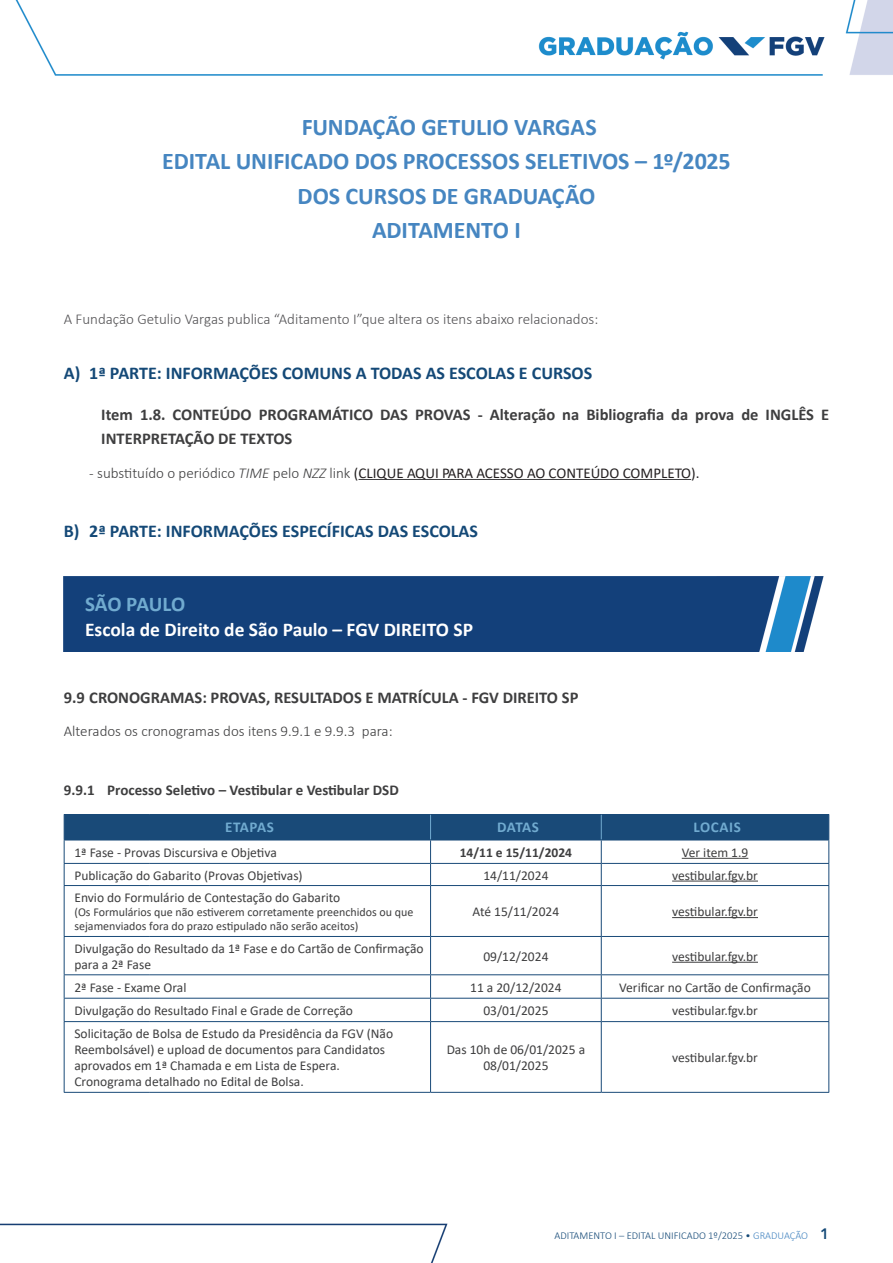
<style>
.page{position:relative;width:893px;height:1263px;background:#fff}
.page>*{position:absolute;margin:0;border:0;box-sizing:border-box;transform-origin:0 0}
.t1{font:700 24px/34.5px "Calibri";letter-spacing:-.005em;color:#4686c1;text-align:center}
.t2{font:700 21px "Calibri";letter-spacing:-.01em;color:#71abd0}
.t3{font:700 19.5px "Calibri";color:#fff}
.t4{font:700 18px "Calibri";color:#144977}
.t5{font:700 16.5px/24px "Calibri";color:#3e3e3f}
.t6{font:15px "Calibri";color:#231f20}
.t7{font:300 15px "Calibri";color:#545355}
.t8{font:300 15px "Calibri";color:#3e3e3f}
.t9{font:700 15px "Calibri";color:#3e3e3f}
.t10{font:700 15px "Calibri";letter-spacing:.04em;color:#71abd0}
.t11{font:13.5px/16.2px "Calibri";color:#3e3e3f}
.t12{font:700 13.5px "Calibri";color:#3e3e3f}
.t13{font:12px/14.4px "Calibri";color:#3e3e3f}
.t14{font:300 10.5px "Calibri";color:#144977}
.s1{font-weight:300;color:#3e3e3f}
.s2{font-weight:300;font-style:italic;color:#3e3e3f}
.s3{color:#4686c1}
.s4{font-family:"Avenir Next LT Pro";font-weight:600;font-size:15px}
</style>
<div class="page">
<img style="left:0;top:0;width:893px;height:1263px">
<img style="left:64px;top:576px;width:760px;height:75px">
<hr style="left:358px;top:479px;width:333px;height:1px;background:#414042">
<hr style="left:64px;top:885px;width:86px;height:1px;background:#194a78">
<hr style="left:150px;top:885px;width:281px;height:1px;background:#194a78">
<hr style="left:430px;top:886px;width:1px;height:50px;background:#194a78">
<hr style="left:430px;top:937px;width:1px;height:37px;background:#194a78">
<svg style="left:430px;top:975px;width:1px;height:46px"></svg>
<hr style="left:430px;top:1022px;width:1px;height:70px;background:#194a78">
<hr style="left:431px;top:885px;width:170px;height:1px;background:#194a78">
<hr style="left:601px;top:885px;width:228px;height:1px;background:#194a78">
<hr style="left:601px;top:886px;width:1px;height:50px;background:#194a78">
<hr style="left:601px;top:937px;width:1px;height:37px;background:#194a78">
<svg style="left:601px;top:975px;width:1px;height:46px"></svg>
<hr style="left:601px;top:1022px;width:1px;height:70px;background:#194a78">
<hr style="left:64px;top:936px;width:86px;height:1px;background:#194a78">
<hr style="left:150px;top:936px;width:281px;height:1px;background:#194a78">
<hr style="left:431px;top:936px;width:170px;height:1px;background:#194a78">
<hr style="left:601px;top:936px;width:228px;height:1px;background:#194a78">
<hr style="left:64px;top:974px;width:86px;height:1px;background:#194a78">
<hr style="left:150px;top:974px;width:281px;height:1px;background:#194a78">
<hr style="left:431px;top:974px;width:170px;height:1px;background:#194a78">
<hr style="left:601px;top:974px;width:228px;height:1px;background:#194a78">
<hr style="left:64px;top:998px;width:86px;height:1px;background:#194a78">
<hr style="left:150px;top:998px;width:281px;height:1px;background:#194a78">
<hr style="left:431px;top:998px;width:170px;height:1px;background:#194a78">
<hr style="left:601px;top:998px;width:228px;height:1px;background:#194a78">
<hr style="left:64px;top:1021px;width:86px;height:1px;background:#194a78">
<hr style="left:150px;top:1021px;width:281px;height:1px;background:#194a78">
<hr style="left:431px;top:1021px;width:170px;height:1px;background:#194a78">
<hr style="left:601px;top:1021px;width:228px;height:1px;background:#194a78">
<hr style="left:64px;top:1092px;width:86px;height:1px;background:#194a78">
<hr style="left:150px;top:1092px;width:281px;height:1px;background:#194a78">
<hr style="left:431px;top:1092px;width:170px;height:1px;background:#194a78">
<hr style="left:601px;top:1092px;width:228px;height:1px;background:#194a78">
<svg style="left:64px;top:814px;width:765px;height:71px"></svg>
<hr style="left:64px;top:886px;width:1px;height:50px;background:#194a78">
<hr style="left:828px;top:886px;width:1px;height:50px;background:#194a78">
<hr style="left:64px;top:937px;width:1px;height:37px;background:#194a78">
<hr style="left:828px;top:937px;width:1px;height:37px;background:#194a78">
<svg style="left:64px;top:975px;width:1px;height:46px"></svg>
<svg style="left:828px;top:975px;width:1px;height:46px"></svg>
<hr style="left:64px;top:1022px;width:1px;height:70px;background:#194a78">
<hr style="left:828px;top:1022px;width:1px;height:70px;background:#194a78">
<hr style="left:682px;top:858px;width:66px;height:1px;background:#3e3e3f">
<hr style="left:672px;top:881px;width:86px;height:1px;background:#3e3e3f">
<hr style="left:672px;top:917px;width:86px;height:1px;background:#3e3e3f">
<hr style="left:672px;top:962px;width:86px;height:1px;background:#3e3e3f">
<h1 class="t1" style="left:162px;top:109px;width:570px">FUNDAÇÃO GETULIO VARGAS<br>EDITAL UNIFICADO DOS PROCESSOS SELETIVOS – 1º/2025<br>DOS CURSOS DE GRADUAÇÃO<br>ADITAMENTO I</h1>
<p class="t7" style="left:64px;top:309px;width:536px">A Fundação Getulio Vargas publica “Aditamento I”que altera os itens abaixo relacionados:</p>
<h3 class="t4" style="left:64px;top:360px;width:530px">A) 1ª PARTE: INFORMAÇÕES COMUNS A TODAS AS ESCOLAS E CURSOS</h3>
<p class="t5" style="left:101px;top:402px;width:729px">Item 1.8. CONTEÚDO PROGRAMÁTICO DAS PROVAS - Alteração na Bibliografia da prova de INGLÊS E<br>INTERPRETAÇÃO DE TEXTOS</p>
<p class="t6" style="left:89px;top:462px;width:612px"><span class="s1">- substituído o periódico</span> <span class="s2">TIME</span> <span class="s1">pelo</span> <span class="s2">NZZ</span> <span class="s1">link</span> (CLIQUE AQUI PARA ACESSO AO CONTEÚDO COMPLETO).</p>
<h3 class="t4" style="left:64px;top:519px;width:416px">B) 2ª PARTE: INFORMAÇÕES ESPECÍFICAS DAS ESCOLAS</h3>
<h2 class="t2" style="left:85px;top:589px;width:102px">SÃO PAULO</h2>
<h3 class="t3" style="left:85px;top:616px;width:390px">Escola de Direito de São Paulo – FGV DIREITO SP</h3>
<p class="t5" style="left:64px;top:685px;width:516px">9.9 CRONOGRAMAS: PROVAS, RESULTADOS E MATRÍCULA - FGV DIREITO SP</p>
<p class="t8" style="left:64px;top:722px;width:330px">Alterados os cronogramas dos itens 9.9.1 e 9.9.3 para:</p>
<p class="t9" style="left:64px;top:780px;width:337px">9.9.1 Processo Seletivo – Vestibular e Vestibular DSD</p>
<p class="t10" style="left:225px;top:816px;width:50px">ETAPAS</p>
<p class="t10" style="left:497px;top:816px;width:43px">DATAS</p>
<p class="t10" style="left:693px;top:816px;width:49px">LOCAIS</p>
<p class="t11" style="left:74px;top:844px;width:204px">1ª Fase - Provas Discursiva e Objetiva</p>
<p class="t12" style="left:460px;top:843px;width:114px">14/11 e 15/11/2024</p>
<p class="t11" style="left:682px;top:844px;width:68px">Ver item 1.9</p>
<p class="t11" style="left:74px;top:867px;width:230px">Publicação do Gabarito (Provas Objetivas)</p>
<p class="t11" style="left:483px;top:867px;width:67px">14/11/2024</p>
<p class="t11" style="left:672px;top:867px;width:87px">vestibular.fgv.br</p>
<p class="t11" style="left:74px;top:889px;width:267px">Envio do Formulário de Contestação do Gabarito</p>
<p class="t13" style="left:74px;top:904px;width:341px">(Os Formulários que não estiverem corretamente preenchidos ou que sejamenviados fora do prazo estipulado não serão aceitos)</p>
<p class="t11" style="left:472px;top:903px;width:88px">Até 15/11/2024</p>
<p class="t11" style="left:672px;top:903px;width:87px">vestibular.fgv.br</p>
<p class="t11" style="left:74px;top:940px;width:351px">Divulgação do Resultado da 1ª Fase e do Cartão de Confirmação para a 2ª Fase</p>
<p class="t11" style="left:483px;top:948px;width:67px">09/12/2024</p>
<p class="t11" style="left:672px;top:948px;width:87px">vestibular.fgv.br</p>
<p class="t11" style="left:74px;top:979px;width:114px">2ª Fase - Exame Oral</p>
<p class="t11" style="left:470px;top:979px;width:93px">11 a 20/12/2024</p>
<p class="t11" style="left:619px;top:979px;width:193px">Verificar no Cartão de Confirmação</p>
<p class="t11" style="left:74px;top:1002px;width:280px">Divulgação do Resultado Final e Grade de Correção</p>
<p class="t11" style="left:483px;top:1002px;width:67px">03/01/2025</p>
<p class="t11" style="left:672px;top:1002px;width:87px">vestibular.fgv.br</p>
<p class="t11" style="left:74px;top:1025px;width:320px">Solicitação de Bolsa de Estudo da Presidência da FGV (Não Reembolsável) e upload de documentos para Candidatos aprovados em 1ª Chamada e em Lista de Espera.<br>Cronograma detalhado no Edital de Bolsa.</p>
<p class="t11" style="left:447px;top:1041px;width:140px;text-align:center">Das 10h de 06/01/2025 a<br>08/01/2025</p>
<p class="t11" style="left:672px;top:1049px;width:87px">vestibular.fgv.br</p>
<p class="t14" style="left:554px;top:1228px;width:276px">ADITAMENTO I – EDITAL UNIFICADO 1º/2025 • <span class="s3">GRADUAÇÃO</span> <span class="s4">1</span></p>
</div>
